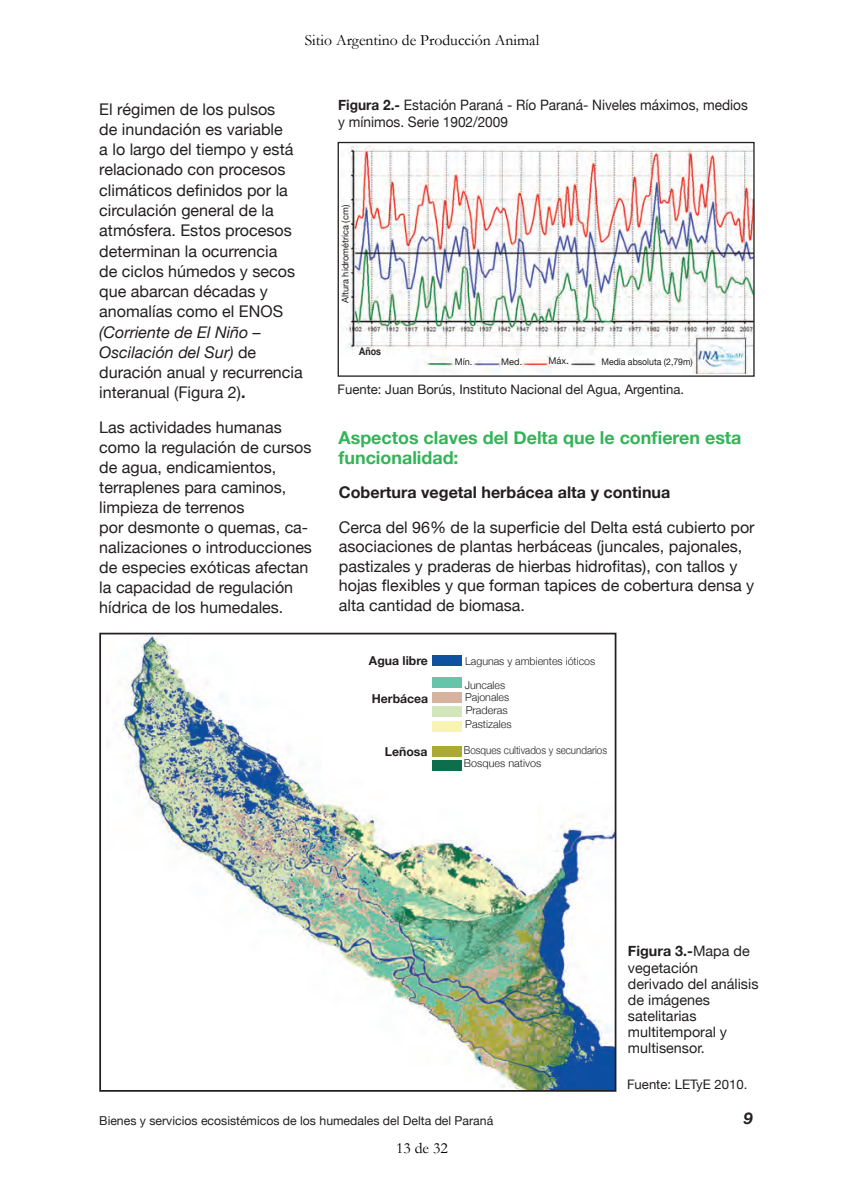
<style>
.page{position:relative;width:844px;height:1191px;background:#fff}
.page>*{position:absolute;margin:0;border:0;box-sizing:border-box;transform-origin:0 0}
.t1{font:700 17.85px/20.7px "Helvetica Neue";color:#32b457}
.t2{font:16.1px/20.3px "Helvetica Neue";color:#231f20}
.t3{font:700 16.1px "Helvetica Neue";color:#231f20}
.t4{font:italic 700 16.1px "Helvetica Neue";color:#231f20}
.t5{font:15.75px "Garamond";color:#000}
.t6{font:14.35px/16.1px "Helvetica Neue";color:#231f20}
.t7{font:14.35px/17.2px "Helvetica Neue";color:#231f20;scale:.95 1}
.t8{font:13.12px "Helvetica Neue";color:#231f20}
.t9{font:12.25px "Helvetica Neue";color:#231f20}
.t10{font:700 12.25px "Helvetica Neue";color:#231f20}
.t11{font:300 10.85px/23.6px "Helvetica Neue";color:#231f20}
.t12{font:300 10.85px/13.3px "Helvetica Neue";color:#231f20;scale:.9 1}
.t13{font:700 10.5px "Helvetica Neue";color:#231f20;scale:.85 1}
.t14{font:9.1px "Helvetica Neue";color:#231f20}
.t15{font:9.1px "Helvetica Neue";color:#231f20;scale:.95 1}
.s1{font-style:italic}
.s2{font-weight:700}
.s3{font-size:10.5px}
</style>
<div class="page">
<img style="left:106px;top:635px;width:507px;height:453px">
<div style="left:99px;top:632px;width:517px;height:459px;border:2px solid #231f20"></div>
<img style="left:343px;top:146px;width:409px;height:228px">
<div style="left:337px;top:142px;width:417px;height:235px;border:1px solid #231f20"></div>
<div style="left:432px;top:656px;width:30px;height:10px;background:#0e529f"></div>
<div style="left:432px;top:677px;width:30px;height:10px;background:#65c4a9"></div>
<div style="left:432px;top:692px;width:30px;height:10px;background:#d7b29f"></div>
<div style="left:432px;top:706px;width:30px;height:10px;background:#d1e6bb"></div>
<div style="left:432px;top:721px;width:30px;height:10px;background:#faf4b3"></div>
<div style="left:432px;top:746px;width:30px;height:10px;background:#abaa37"></div>
<div style="left:432px;top:761px;width:30px;height:10px;background:#0c6e4a"></div>
<p class="t5" style="left:304px;top:30px;width:236px">Sitio Argentino de Producción Animal</p>
<p class="t2" style="left:99px;top:98px;width:197px">El régimen de los pulsos de inundación es variable a lo largo del tiempo y está relacionado con procesos climáticos definidos por la circulación general de la atmósfera. Estos procesos determinan la ocurrencia de ciclos húmedos y secos que abarcan décadas y anomalías como el ENOS</p>
<p class="t2" style="left:99px;top:321px;width:205px"><span class="s1">(Corriente de El Niño –<br>Oscilación del Sur)</span> de duración anual y recurrencia interanual (Figura 2)<span class="s2">.</span></p>
<p class="t2" style="left:99px;top:417px;width:214px">Las actividades humanas como la regulación de cursos de agua, endicamientos, terraplenes para caminos, limpieza de terrenos<br>por desmonte o quemas, ca&shy;nalizaciones o introducciones de especies exóticas afectan la capacidad de regulación hídrica de los humedales.</p>
<p class="t7" style="left:338px;top:96px;width:432px"><span class="s2">Figura 2.-</span> Estación Paraná - Río Paraná- Niveles máximos, medios y mínimos. Serie 1902/2009</p>
<p class="t14" style="left:339px;top:303px;width:100px;rotate:-90deg">Altura hidrométrica (cm)</p>
<p class="t13" style="left:359px;top:345px;width:27px">Años</p>
<p class="t14" style="left:454px;top:356px;width:19px">Mín.</p>
<p class="t14" style="left:501px;top:356px;width:22px">Med.</p>
<p class="t14" style="left:548px;top:356px;width:22px">Máx<span class="s3">.</span></p>
<p class="t15" style="left:601px;top:356px;width:98px">Media absoluta (2,79m)</p>
<p class="t8" style="left:337px;top:381px;width:348px">Fuente: Juan Borús, Instituto Nacional del Agua, Argentina.</p>
<p class="t1" style="left:338px;top:426px;width:404px">Aspectos claves del Delta que le confieren esta funcionalidad:</p>
<p class="t3" style="left:339px;top:482px;width:333px">Cobertura vegetal herbácea alta y continua</p>
<p class="t2" style="left:339px;top:517px;width:417px;line-height:19.6px">Cerca del 96% de la superficie del Delta está cubierto por asociaciones de plantas herbáceas (juncales, pajonales, pastizales y praderas de hierbas hidrofitas), con tallos y hojas flexibles y que forman tapices de cobertura densa y alta cantidad de biomasa.</p>
<p class="t10" style="left:369px;top:652px;width:60px">Agua libre</p>
<p class="t10" style="left:372px;top:691px;width:58px">Herbácea</p>
<p class="t11" style="left:464px;top:649px;width:132px">Lagunas y ambientes ióticos<br>Juncales</p>
<p class="t11" style="left:465px;top:711px;width:48px">Pastizales</p>
<p class="t11" style="left:465px;top:685px;width:45px">Pajonales</p>
<p class="t11" style="left:465px;top:698px;width:44px">Praderas</p>
<p class="t10" style="left:385px;top:744px;width:44px">Leñosa</p>
<p class="t12" style="left:464px;top:743px;width:160px">Bosques cultivados y secundarios<br>Bosques nativos</p>
<p class="t6" style="left:627px;top:943px;width:132px"><span class="s2">Figura 3.-</span>Mapa de vegetación<br>derivado del análisis de imágenes satelitarias multitemporal y multisensor.</p>
<p class="t8" style="left:627px;top:1076px;width:122px">Fuente: LETyE 2010.</p>
<p class="t9" style="left:99px;top:1113px;width:395px">Bienes y servicios ecosistémicos de los humedales del Delta del Paraná</p>
<p class="t4" style="left:743px;top:1108px;width:10px">9</p>
<p class="t5" style="left:396px;top:1137px;width:53px">13 de 32</p>
</div>
